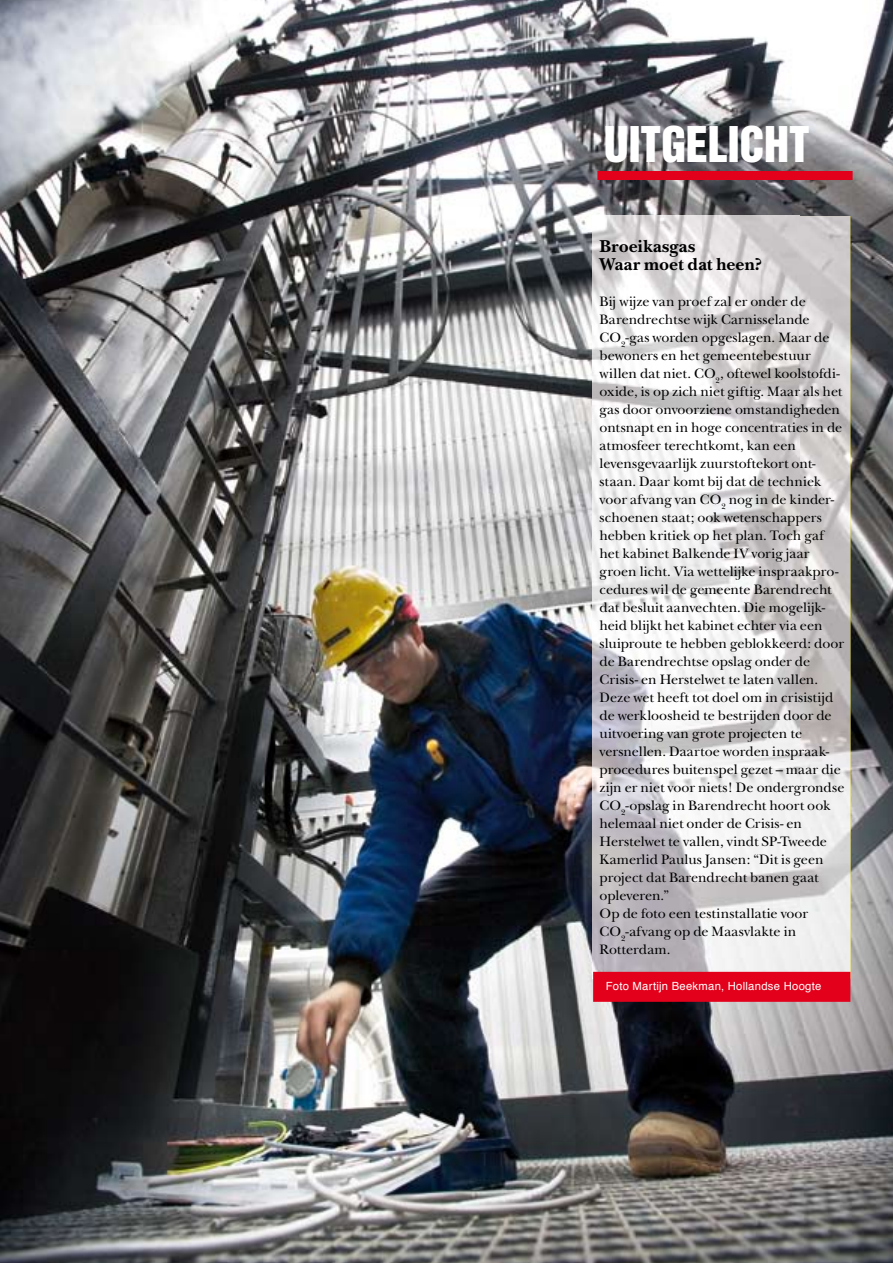
<style>
.page{position:relative;width:893px;height:1263px;background:#fff}
.page>*{position:absolute;margin:0;border:0;box-sizing:border-box;transform-origin:0 0}
.t1{font:45px "Helvetica Inserat LT Std";letter-spacing:-.01em;color:#fff}
.t2{font:700 18px/18px "New Baskerville Std";letter-spacing:.005em;color:#000}
.t3{font:14.25px/18px "New Baskerville";color:#000}
.t4{font:11.25px "Helvetica";letter-spacing:.025em;color:#fff}
</style>
<div class="page">
<img style="left:0;top:0;width:893px;height:1263px">
<div style="left:597px;top:171px;width:256px;height:9px;background:#e2001a"></div>
<img style="left:593px;top:216px;width:257px;height:756px">
<div style="left:593px;top:972px;width:257px;height:30px;background:#e2001a"></div>
<h1 class="t1" style="left:604px;top:117px;width:207px">UITGELICHT</h1>
<p class="t2" style="left:600px;top:237px;width:164px">Broeikasgas<br>Waar moet dat heen?</p>
<p class="t3" style="left:600px;top:292px;width:246px">Bij wijze van proef zal er onder de Barendrechtse wijk Carnisselande CO<sub>2</sub>-gas worden opgeslagen. Maar de bewoners en het gemeentebestuur willen dat niet. CO<sub>2</sub>, oftewel koolstofdi&shy;oxide, is op zich niet giftig. Maar als het gas door onvoorziene omstandigheden ontsnapt en in hoge concentraties in de atmosfeer terechtkomt, kan een levensgevaarlijk zuurstoftekort ont&shy;staan. Daar komt bij dat de techniek voor afvang van CO<sub>2</sub> nog in de kinder&shy;schoenen staat; ook wetenschappers hebben kritiek op het plan. Toch gaf het kabinet Balkende IV vorig jaar groen licht. Via wettelijke inspraakpro&shy;cedures wil de gemeente Barendrecht dat besluit aanvechten. Die mogelijk&shy;heid blijkt het kabinet echter via een sluiproute te hebben geblokkeerd: door de Barendrechtse opslag onder de Crisis- en Herstelwet te laten vallen.<br>Deze wet heeft tot doel om in crisistijd de werkloosheid te bestrijden door de uitvoering van grote projecten te versnellen. Daartoe worden inspraak&shy;procedures buitenspel gezet – maar die zijn er niet voor niets! De ondergrondse CO<sub>2</sub>-opslag in Barendrecht hoort ook helemaal niet onder de Crisis- en Herstelwet te vallen, vindt SP-Tweede Kamerlid Paulus Jansen: “Dit is geen project dat Barendrecht banen gaat opleveren.”<br>Op de foto een testinstallatie voor CO<sub>2</sub>-afvang op de Maasvlakte in Rotterdam.</p>
<p class="t4" style="left:606px;top:977px;width:217px">Foto Martijn Beekman, Hollandse Hoogte</p>
</div>
